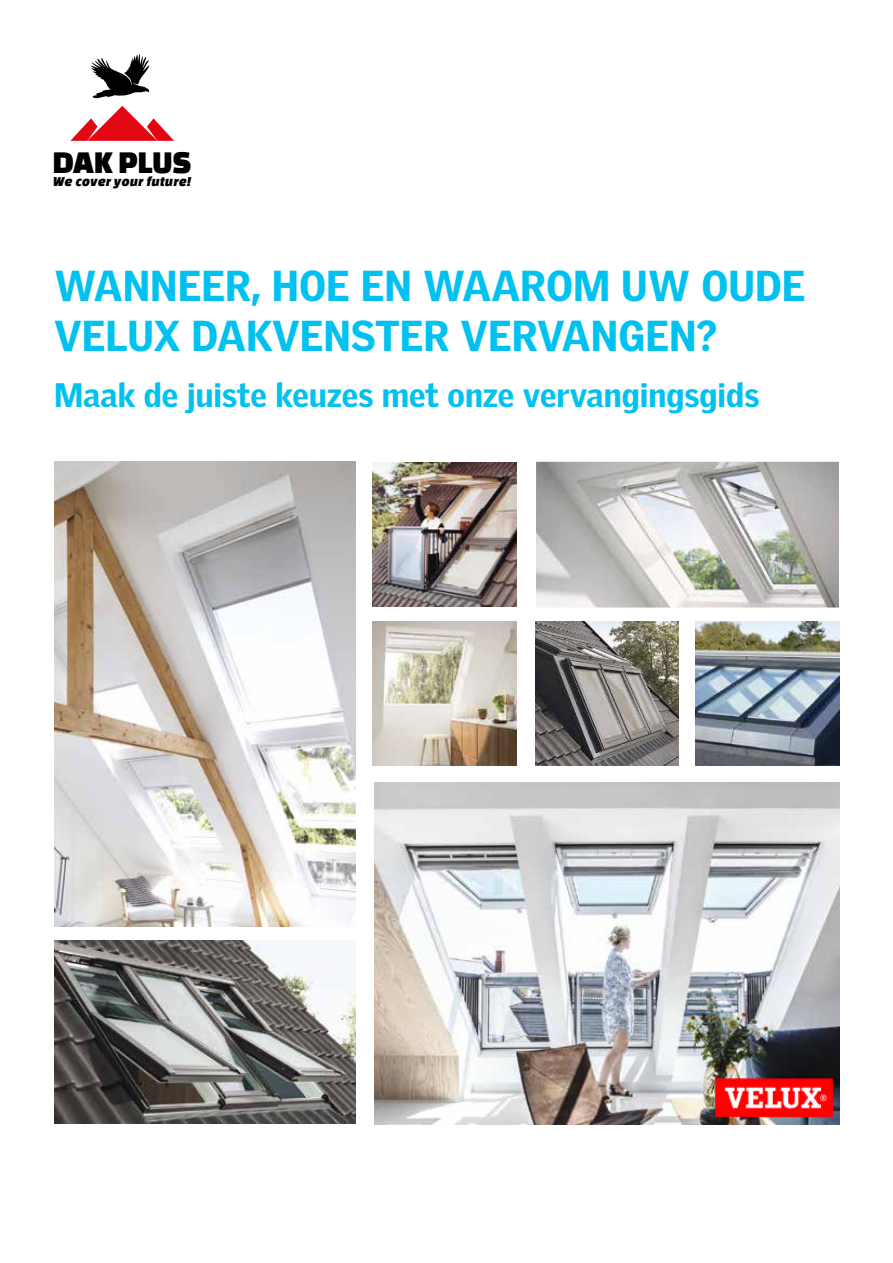
<style>
.page{position:relative;width:893px;height:1263px;background:#fff}
.page>*{position:absolute;margin:0;border:0;box-sizing:border-box;transform-origin:0 0}
.t1{font:900 42px/50.4px "Velux Gothic";color:#00c1ef}
.t2{font:900 33px "Velux Gothic";color:#00c1ef}
.t3{font:33px "Changa One";color:#000}
.t4{font:italic 14.25px "Changa One";color:#000}
</style>
<div class="page">
<img style="left:696px;top:621px;width:143px;height:145px">
<img style="left:373px;top:621px;width:144px;height:145px">
<img style="left:373px;top:462px;width:144px;height:145px">
<img style="left:535px;top:621px;width:143px;height:145px">
<img style="left:536px;top:462px;width:303px;height:145px">
<img style="left:54px;top:940px;width:301px;height:183px">
<img style="left:374px;top:782px;width:465px;height:342px">
<img style="left:54px;top:462px;width:301px;height:464px">
<img style="left:715px;top:1077px;width:117px;height:41px">
<svg style="left:70px;top:106px;width:104px;height:35px"></svg>
<svg style="left:90px;top:54px;width:60px;height:45px"></svg>
<p class="t3" style="left:52px;top:144px;width:141px">DAK PLUS</p>
<p class="t4" style="left:53px;top:174px;width:140px">We cover your future!</p>
<p class="t1" style="left:54px;top:260px;width:753px">WANNEER, HOE EN WAAROM UW OUDE<br>VELUX DAKVENSTER VERVANGEN?</p>
<p class="t2" style="left:54px;top:374px;width:707px">Maak de juiste keuzes met onze vervangingsgids</p>
</div>
